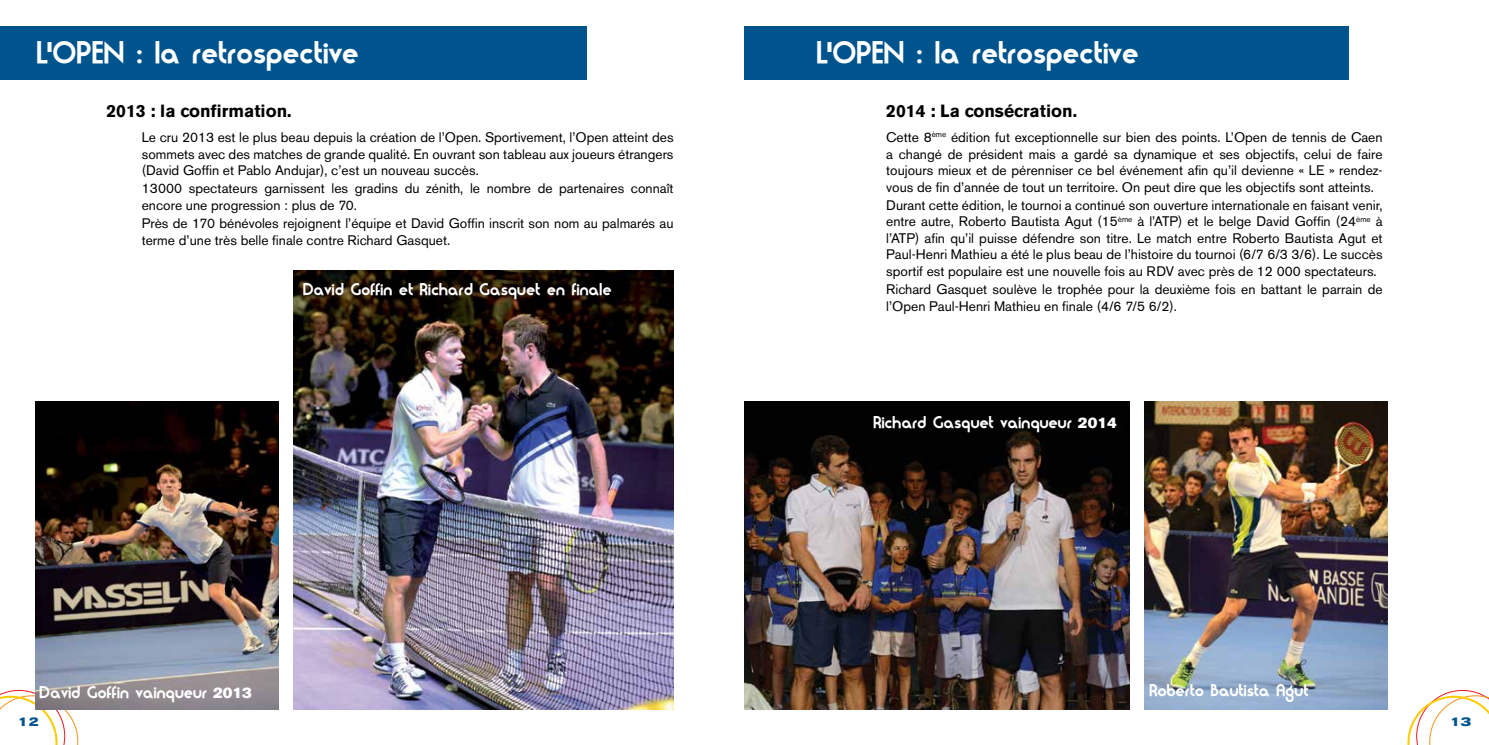
<style>
.page{position:relative;width:1489px;height:745px;background:#fff}
.page>*{position:absolute;margin:0;border:0;box-sizing:border-box;transform-origin:0 0}
.t1{font:27.5px "Moderna";color:#fff}
.t2{font:700 17.5px "Akzidenz Grotesk BE";color:#000}
.t3{font:15px "Moderna";color:#fff}
.t4{font:13.75px/16.5px "Akzidenz Grotesk BE";color:#000;text-align:justify}
.t5{font:700 expanded 12.5px "Akzidenz Grotesk BE";color:#00548e}
.s1{font-family:"Akzidenz Grotesk BE Super"}
</style>
<div class="page">
<svg style="left:0;top:689px;width:78px;height:55px"></svg>
<svg style="left:1407px;top:689px;width:81px;height:55px"></svg>
<div style="left:0;top:27px;width:586px;height:53px;background:#00548e"></div>
<div style="left:47px;top:42px;width:5px;height:10px;background:#fff"></div>
<img style="left:293px;top:270px;width:380px;height:439px">
<img style="left:35px;top:401px;width:243px;height:308px">
<div style="left:744px;top:27px;width:604px;height:53px;background:#00548e"></div>
<svg style="left:827px;top:42px;width:4px;height:10px"></svg>
<img style="left:1144px;top:401px;width:242px;height:308px">
<img style="left:744px;top:401px;width:385px;height:308px">
<h1 class="t1" style="left:35px;top:35px;width:324px">L open : la retrospective</h1>
<p class="t2" style="left:106px;top:100px;width:187px">2013 : la confirmation.</p>
<p class="t4" style="left:142px;top:129px;width:533px">Le cru 2013 est le plus beau depuis la création de l’Open. Sportivement, l’Open atteint des sommets avec des matches de grande qualité. En ouvrant son tableau aux joueurs étrangers (David Goffin et Pablo Andujar), c’est un nouveau succès.</p>
<p class="t4" style="left:142px;top:180px;width:533px">13000 spectateurs garnissent les gradins du zénith, le nombre de partenaires connaît encore une progression : plus de 70.</p>
<p class="t4" style="left:142px;top:215px;width:533px">Près de 170 bénévoles rejoignent l’équipe et David Goffin inscrit son nom au palmarés au terme d’une très belle finale contre Richard Gasquet.</p>
<p class="t3" style="left:302px;top:280px;width:310px">David Goffin et Richard Gasquet en finale</p>
<p class="t3" style="left:39px;top:682px;width:214px">David Goffin vainqueur <span class="s1">2013</span></p>
<h1 class="t1" style="left:815px;top:35px;width:324px">L open : la retrospective</h1>
<p class="t2" style="left:886px;top:100px;width:192px">2014 : La consécration.</p>
<p class="t4" style="left:886px;top:129px;width:498px">Cette 8<sup>ème</sup> édition fut exceptionnelle sur bien des points. L’Open de tennis de Caen a changé de président mais a gardé sa dynamique et ses objectifs, celui de faire toujours mieux et de pérenniser ce bel événement afin qu’il devienne « LE » rendez&shy;vous de fin d’année de tout un territoire. On peut dire que les objectifs sont atteints.</p>
<p class="t4" style="left:886px;top:197px;width:498px">Durant cette édition, le tournoi a continué son ouverture internationale en faisant venir, entre autre, Roberto Bautista Agut (15<sup>ème</sup> à l’ATP) et le belge David Goffin (24<sup>ème</sup> à l’ATP) afin qu’il puisse défendre son titre. Le match entre Roberto Bautista Agut et Paul-Henri Mathieu a été le plus beau de l’histoire du tournoi (6/7 6/3 3/6). Le succès sportif est populaire est une nouvelle fois au RDV avec près de 12 000 spectateurs.</p>
<p class="t4" style="left:886px;top:281px;width:498px">Richard Gasquet soulève le trophée pour la deuxième fois en battant le parrain de l’Open Paul-Henri Mathieu en finale (4/6 7/5 6/2).</p>
<p class="t3" style="left:872px;top:412px;width:245px">Richard Gasquet vainqueur <span class="s1">2014</span></p>
<p class="t3" style="left:1148px;top:680px;width:161px">Roberto Bautista Agut</p>
<p class="t5" style="left:18px;top:713px;width:23px">12</p>
<p class="t5" style="left:1449px;top:713px;width:23px">13</p>
</div>
